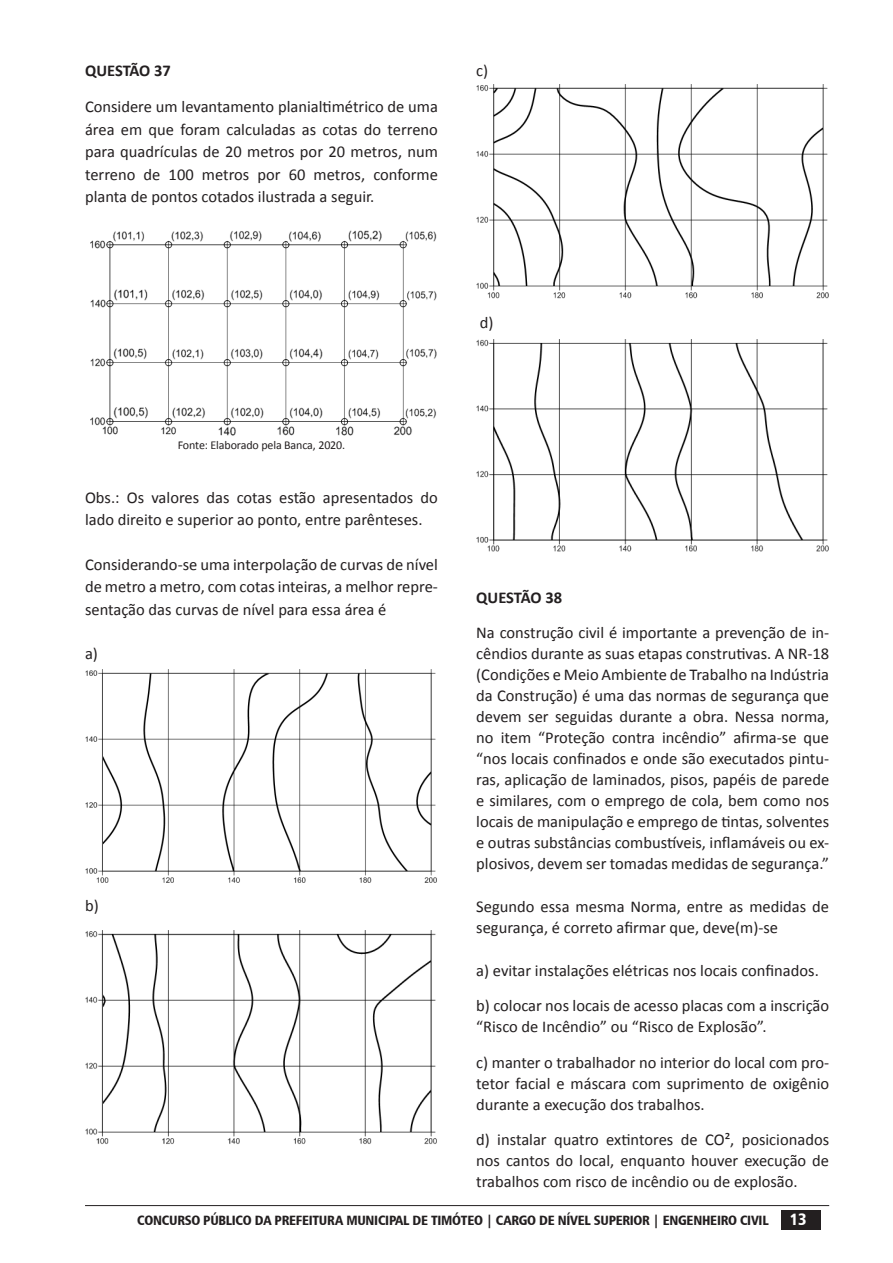
<style>
.page{position:relative;width:893px;height:1263px;background:#fff}
.page>*{position:absolute;margin:0;border:0;box-sizing:border-box;transform-origin:0 0}
.t1{font:16.5px/21px "Calibri";color:#231f20}
.t2{font:700 16.5px "Calibri";letter-spacing:-.005em;color:#231f20}
.t3{font:16.5px "Humanist 777 BT Black Condensed B";color:#fff}
.t4{font:13.5px "Humanist 777 BT Black Condensed B";letter-spacing:-.02em;color:#231f20}
.t5{font:12px "Calibri";letter-spacing:-.01em;color:#231f20}
</style>
<div class="page">
<hr style="left:85px;top:1205px;width:744px;height:1px;background:#231f20">
<div style="left:781px;top:1210px;width:39px;height:19px;background:#231f20"></div>
<img style="left:90px;top:230px;width:347px;height:206px">
<img style="left:85px;top:669px;width:352px;height:214px">
<img style="left:85px;top:931px;width:352px;height:213px">
<img style="left:476px;top:85px;width:353px;height:214px">
<img style="left:476px;top:339px;width:353px;height:213px">
<p class="t2" style="left:85px;top:60px;width:87px">QUESTÃO 37</p>
<p class="t1" style="left:85px;top:95px;width:354px;line-height:22.5px;text-align:justify">Considere um levantamento planialtimétrico de uma área em que foram calculadas as cotas do terreno para quadrículas de 20 metros por 20 metros, num terreno de 100 metros por 60 metros, conforme planta de pontos cotados ilustrada a seguir.</p>
<p class="t1" style="left:476px;top:60px;width:13px">c)</p>
<p class="t1" style="left:480px;top:312px;width:15px">d)</p>
<p class="t5" style="left:178px;top:438px;width:169px">Fonte: Elaborado pela Banca, 2020.</p>
<p class="t1" style="left:85px;top:486px;width:354px;line-height:22.5px">Obs.: Os valores das cotas estão apresentados do lado direito e superior ao ponto, entre parênteses.</p>
<p class="t1" style="left:85px;top:553px;width:354px;line-height:22.5px;text-align:justify">Considerando-se uma interpolação de curvas de nível de metro a metro, com cotas inteiras, a melhor repre&shy;sentação das curvas de nível para essa área é</p>
<p class="t1" style="left:85px;top:643px;width:14px">a)</p>
<p class="t1" style="left:85px;top:895px;width:15px">b)</p>
<p class="t2" style="left:476px;top:587px;width:87px">QUESTÃO 38</p>
<p class="t1" style="left:476px;top:622px;width:354px;text-align:justify">Na construção civil é importante a prevenção de in&shy;cêndios durante as suas etapas construtivas. A NR-18 (Condições e Meio Ambiente de Trabalho na Indústria da Construção) é uma das normas de segurança que devem ser seguidas durante a obra. Nessa norma, no item “Proteção contra incêndio” afirma-se que “nos locais confinados e onde são executados pintu&shy;ras, aplicação de laminados, pisos, papéis de parede e similares, com o emprego de cola, bem como nos locais de manipulação e emprego de tintas, solventes e outras substâncias combustíveis, inflamáveis ou ex&shy;plosivos, devem ser tomadas medidas de segurança.”</p>
<p class="t1" style="left:476px;top:896px;width:354px">Segundo essa mesma Norma, entre as medidas de segurança, é correto afirmar que, deve(m)-se</p>
<p class="t1" style="left:476px;top:953px;width:354px;line-height:35.5px">a) evitar instalações elétricas nos locais confinados. b) colocar nos locais de acesso placas com a inscrição</p>
<p class="t1" style="left:476px;top:1009px;width:354px;line-height:35.5px">“Risco de Incêndio” ou “Risco de Explosão”.<br>c) manter o trabalhador no interior do local com pro-</p>
<p class="t1" style="left:476px;top:1073px;width:354px">tetor facial e máscara com suprimento de oxigênio durante a execução dos trabalhos.</p>
<p class="t1" style="left:476px;top:1129px;width:354px;text-align:justify">d) instalar quatro extintores de CO², posicionados nos cantos do local, enquanto houver execução de trabalhos com risco de incêndio ou de explosão.</p>
<p class="t4" style="left:137px;top:1212px;width:633px">CONCURSO PÚBLICO DA PREFEITURA MUNICIPAL DE TIMÓTEO | CARGO DE NÍVEL SUPERIOR | ENGENHEIRO CIVIL</p>
<p class="t3" style="left:790px;top:1209px;width:18px">13</p>
</div>
